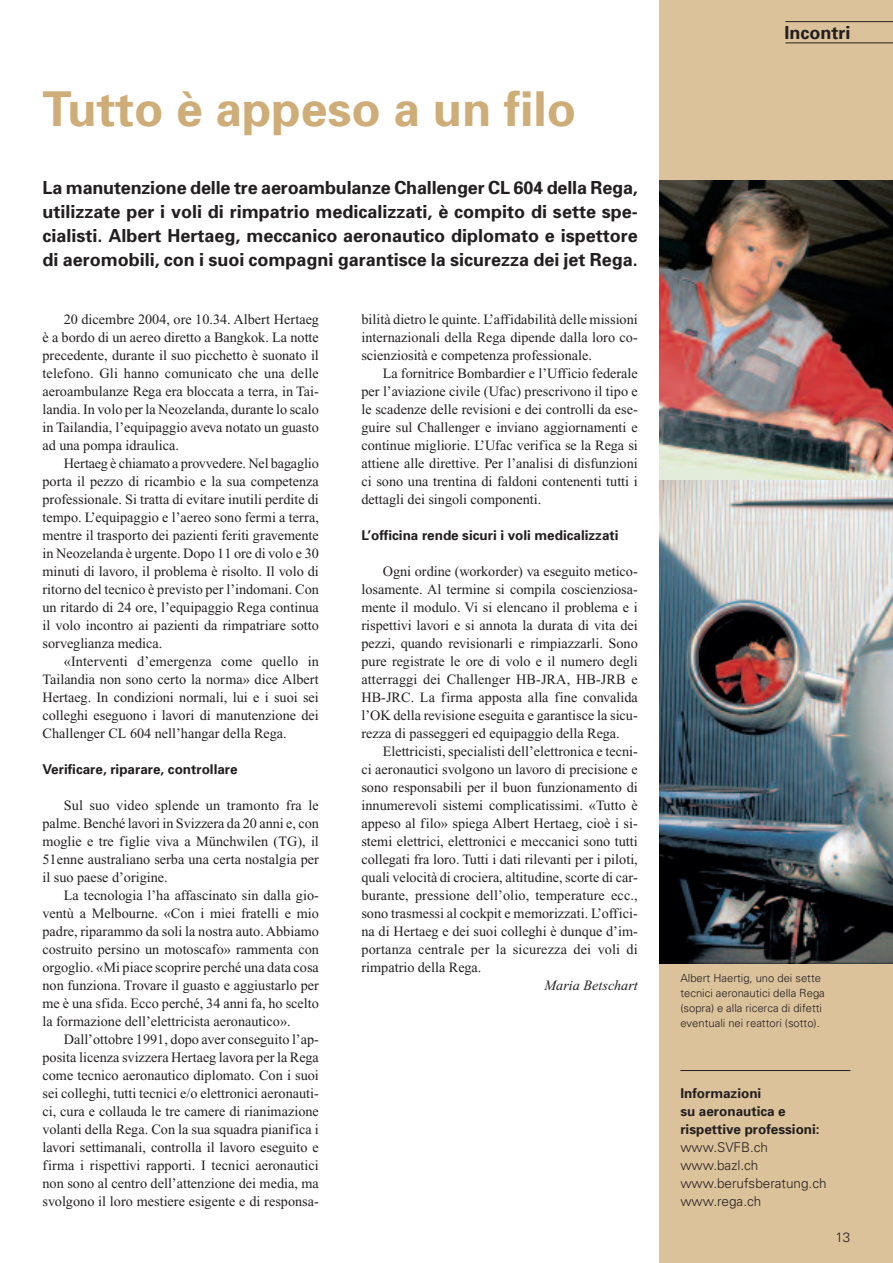
<style>
.page{position:relative;width:893px;height:1263px;background:#fff}
.page>*{position:absolute;margin:0;border:0;box-sizing:border-box;transform-origin:0 0}
.t1{font:700 48px "Univers";color:#cfad78}
.t2{font:700 18px/24px "Univers";color:#231f20;text-align:justify}
.t3{font:14.25px/18px "Times New Roman";color:#231f20;text-align:justify}
.t4{font:italic 14.25px "Times New Roman";color:#231f20}
.t5{font:700 13.5px/18px "Univers";color:#231f20}
.t6{font:300 13.5px/18px "Univers";color:#231f20}
.t7{font:300 11.25px/15px "Univers";color:#231f20}
</style>
<div class="page">
<div style="left:659px;top:0;width:234px;height:1263px;background:#dbc29a"></div>
<hr style="left:785px;top:21px;width:108px;height:1px;background:#231f20">
<hr style="left:785px;top:43px;width:108px;height:1px;background:#231f20">
<hr style="left:680px;top:1070px;width:170px;height:1px;background:#231f20">
<img style="left:659px;top:181px;width:234px;height:782px">
<h1 class="t1" style="left:43px;top:91px;width:535px">Tutto è appeso a un filo</h1>
<p class="t2" style="left:43px;top:177px;width:597px">La manutenzione delle tre aeroambulanze Challenger CL 604 della Rega, utilizzate per i voli di rimpatrio medicalizzati, è compito di sette spe&shy;cialisti. Albert Hertaeg, meccanico aeronautico diplomato e ispettore di aeromobili, con i suoi compagni garantisce la sicurezza dei jet Rega.</p>
<p class="t3" style="left:43px;top:312px;width:278px;text-indent:21px">20 dicembre 2004, ore 10.34. Albert Hertaeg è a bordo di un aereo diretto a Bangkok. La notte precedente, durante il suo picchetto è suonato il telefono. Gli hanno comunicato che una delle aeroambulanze Rega era bloccata a terra, in Tai&shy;landia. In volo per la Neozelanda, durante lo scalo in Tailandia, l’equipaggio aveva notato un guasto ad una pompa idraulica.</p>
<p class="t3" style="left:43px;top:456px;width:278px;text-indent:21px">Hertaeg è chiamato a provvedere. Nel bagaglio porta il pezzo di ricambio e la sua competenza professionale. Si tratta di evitare inutili perdite di tempo. L’equipaggio e l’aereo sono fermi a terra, mentre il trasporto dei pazienti feriti gravemente in Neozelanda è urgente. Dopo 11 ore di volo e 30 minuti di lavoro, il problema è risolto. Il volo di ritorno del tecnico è previsto per l’indomani. Con un ritardo di 24 ore, l’equipaggio Rega continua il volo incontro ai pazienti da rimpatriare sotto sorveglianza medica.</p>
<p class="t3" style="left:43px;top:654px;width:278px;text-indent:21px">«Interventi d’emergenza come quello in Tailandia non sono certo la norma» dice Albert Hertaeg. In condizioni normali, lui e i suoi sei colleghi eseguono i lavori di manutenzione dei Challenger CL 604 nell’hangar della Rega.</p>
<p class="t5" style="left:43px;top:761px;width:197px">Verificare, riparare, controllare</p>
<p class="t3" style="left:43px;top:798px;width:278px;text-indent:21px">Sul suo video splende un tramonto fra le palme. Benché lavori in Svizzera da 20 anni e, con moglie e tre figlie viva a Münchwilen (TG), il 51enne australiano serba una certa nostalgia per il suo paese d’origine.</p>
<p class="t3" style="left:43px;top:888px;width:278px;text-indent:21px">La tecnologia l’ha affascinato sin dalla gio&shy;ventù a Melbourne. «Con i miei fratelli e mio padre, riparammo da soli la nostra auto.Abbiamo costruito persino un motoscafo» rammenta con orgoglio. «Mi piace scoprire perché una data cosa non funziona. Trovare il guasto e aggiustarlo per me è una sfida. Ecco perché, 34 anni fa, ho scelto la formazione dell’elettricista aeronautico».</p>
<p class="t3" style="left:42px;top:1032px;width:278px;text-indent:21px">Dall’ottobre 1991, dopo aver conseguito l’ap&shy;posita licenza svizzera Hertaeg lavora per la Rega come tecnico aeronautico diplomato. Con i suoi sei colleghi, tutti tecnici e/o elettronici aeronauti&shy;ci, cura e collauda le tre camere di rianimazione volanti della Rega. Con la sua squadra pianifica i lavori settimanali, controlla il lavoro eseguito e firma i rispettivi rapporti. I tecnici aeronautici non sono al centro dell’attenzione dei media, ma svolgono il loro mestiere esigente e di responsa-</p>
<p class="t3" style="left:361px;top:312px;width:278px">bilità dietro le quinte. L’affidabilità delle missioni internazionali della Rega dipende dalla loro co&shy;scienziosità e competenza professionale.</p>
<p class="t3" style="left:361px;top:366px;width:278px;text-indent:21px">La fornitrice Bombardier e l’Ufficio federale per l’aviazione civile (Ufac) prescrivono il tipo e le scadenze delle revisioni e dei controlli da ese&shy;guire sul Challenger e inviano aggiornamenti e continue migliorie. L’Ufac verifica se la Rega si attiene alle direttive. Per l’analisi di disfunzioni ci sono una trentina di faldoni contenenti tutti i dettagli dei singoli componenti.</p>
<p class="t5" style="left:361px;top:527px;width:259px">L’officina rende sicuri i voli medicalizzati</p>
<p class="t3" style="left:361px;top:564px;width:278px;text-indent:21px">Ogni ordine (workorder) va eseguito metico&shy;losamente. Al termine si compila coscienziosa&shy;mente il modulo. Vi si elencano il problema e i rispettivi lavori e si annota la durata di vita dei pezzi, quando revisionarli e rimpiazzarli. Sono pure registrate le ore di volo e il numero degli atterraggi dei Challenger HB-JRA, HB-JRB e HB-JRC. La firma apposta alla fine convalida l’OK della revisione eseguita e garantisce la sicu&shy;rezza di passeggeri ed equipaggio della Rega.</p>
<p class="t3" style="left:361px;top:744px;width:278px;text-indent:21px">Elettricisti, specialisti dell’elettronica e tecni&shy;ci aeronautici svolgono un lavoro di precisione e sono responsabili per il buon funzionamento di innumerevoli sistemi complicatissimi. «Tutto è appeso al filo» spiega Albert Hertaeg, cioè i si&shy;stemi elettrici, elettronici e meccanici sono tutti collegati fra loro. Tutti i dati rilevanti per i piloti, quali velocità di crociera, altitudine, scorte di car&shy;burante, pressione dell’olio, temperature ecc., sono trasmessi al cockpit e memorizzati. L’offici&shy;na di Hertaeg e dei suoi colleghi è dunque d’im&shy;portanza centrale per la sicurezza dei voli di rimpatrio della Rega.</p>
<p class="t4" style="left:544px;top:980px;width:95px">Maria Betschart</p>
<p class="t2" style="left:784px;top:22px;width:68px">Incontri</p>
<p class="t7" style="left:680px;top:971px;width:146px">Albert Haertig, uno dei sette tecnici aeronautici della Rega (sopra) e alla ricerca di difetti eventuali nei reattori (sotto).</p>
<p class="t5" style="left:680px;top:1085px;width:141px">Informazioni<br>su aeronautica e rispettive professioni:</p>
<p class="t6" style="left:680px;top:1139px;width:148px">www.SVFB.ch www.bazl.ch www.berufsberatung.ch www.rega.ch</p>
<p class="t6" style="left:835px;top:1229px;width:17px">13</p>
</div>
